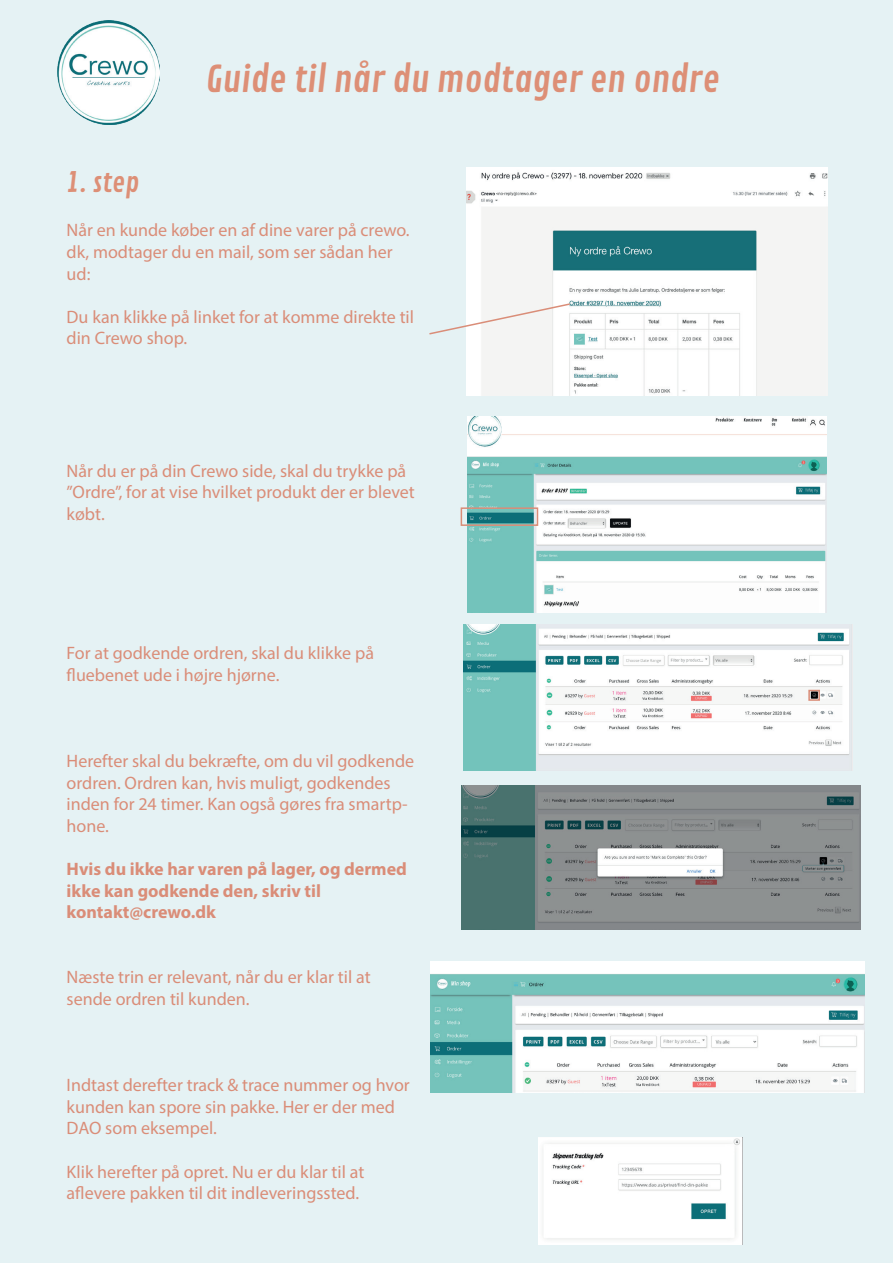
<style>
.page{position:relative;width:893px;height:1263px;background:#e5f2f4}
.page>*{position:absolute;margin:0;border:0;box-sizing:border-box;transform-origin:0 0}
.t1{font:36px "Contrail One";color:#dd8f76}
.t2{font:27px "Contrail One";color:#dd8f76}
.t3{font:18px/21.6px "Myriad Pro";color:#da8d78}
.t4{font:700 18px/21.6px "Myriad Pro";color:#da8d78}
</style>
<div class="page">
<img style="left:467px;top:167px;width:360px;height:228px">
<img style="left:468px;top:416px;width:358px;height:196px">
<img style="left:463px;top:624px;width:389px;height:146px">
<img style="left:57px;top:21px;width:103px;height:104px">
<svg style="left:429px;top:302px;width:143px;height:34px"></svg>
<div style="left:461px;top:507px;width:77px;height:19px;border:2px solid #da8d78"></div>
<div style="left:808px;top:690px;width:12px;height:11px;border:2px solid #da8d78"></div>
<img style="left:461px;top:785px;width:399px;height:144px">
<img style="left:430px;top:962px;width:434px;height:130px">
<img style="left:539px;top:1137px;width:203px;height:108px">
<h1 class="t1" style="left:206px;top:58px;width:516px">Guide til når du modtager en ondre</h1>
<h2 class="t2" style="left:67px;top:167px;width:74px">1. step</h2>
<p class="t3" style="left:67px;top:219px;width:344px">Når en kunde køber en af dine varer på crewo. dk, modtager du en mail, som ser sådan her ud:</p>
<p class="t3" style="left:67px;top:306px;width:349px">Du kan klikke på linket for at komme direkte til din Crewo shop.</p>
<p class="t3" style="left:67px;top:459px;width:350px">Når du er på din Crewo side, skal du trykke på ’’Ordre’’, for at vise hvilket produkt der er blevet købt.</p>
<p class="t3" style="left:67px;top:642px;width:309px">For at godkende ordren, skal du klikke på fluebenet ude i højre hjørne.</p>
<p class="t3" style="left:67px;top:750px;width:349px">Herefter skal du bekræfte, om du vil godkende ordren. Ordren kan, hvis muligt, godkendes inden for 24 timer. Kan også gøres fra smartp&shy;hone.</p>
<p class="t4" style="left:67px;top:858px;width:342px">Hvis du ikke har varen på lager, og dermed ikke kan godkende den, skriv til kontakt@crewo.dk</p>
<p class="t3" style="left:67px;top:966px;width:305px">Næste trin er relevant, når du er klar til at sende ordren til kunden.</p>
<p class="t3" style="left:67px;top:1074px;width:345px">Indtast derefter track &amp; trace nummer og hvor kunden kan spore sin pakke. Her er der med<br>DAO som eksempel.</p>
<p class="t3" style="left:67px;top:1160px;width:299px">Klik herefter på opret. Nu er du klar til at aflevere pakken til dit indleveringssted.</p>
</div>
